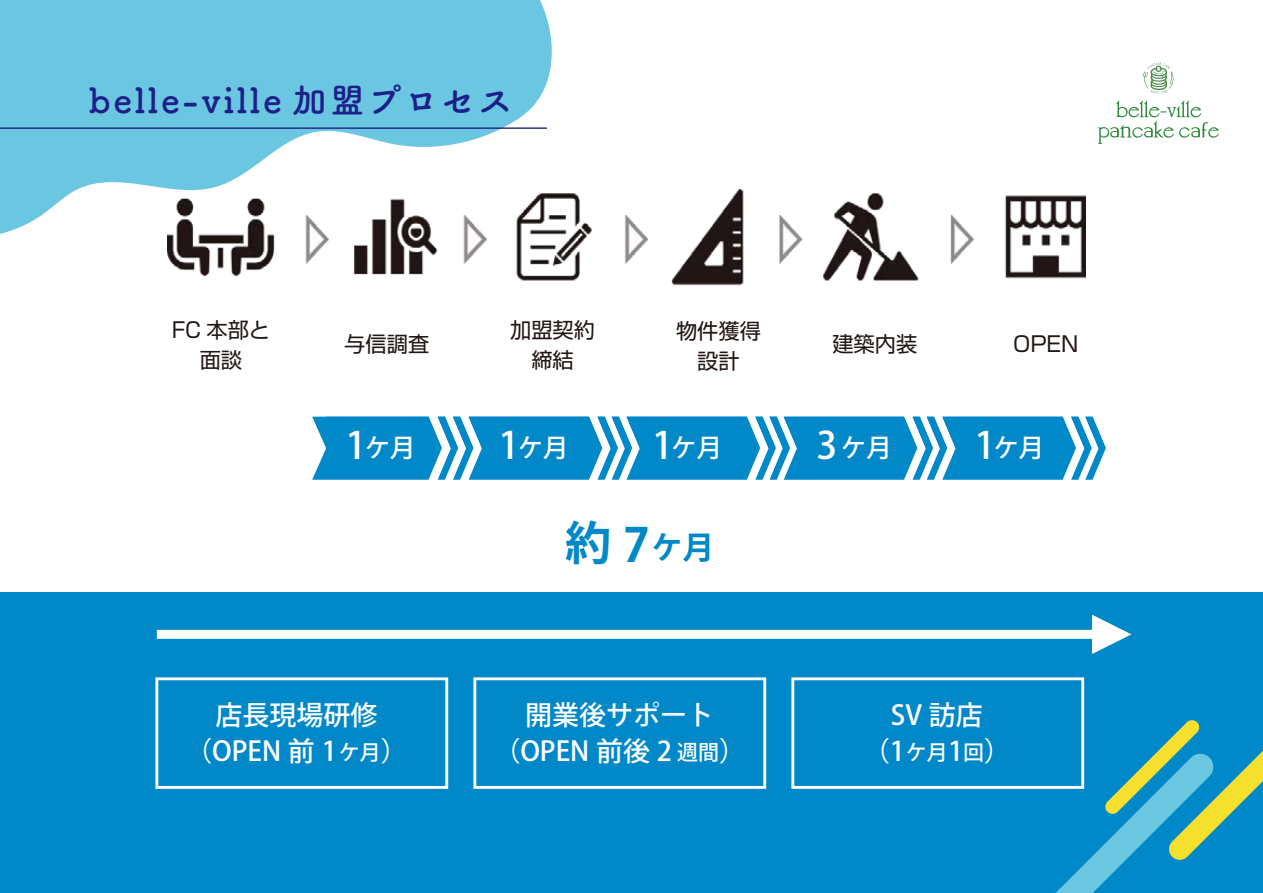
<style>
.page{position:relative;width:1263px;height:893px;background:#fff}
.page>*{position:absolute;margin:0;border:0;box-sizing:border-box;transform-origin:0 0}
.t1{font:700 46.5px "Koz Go Pro";color:#0088c8}
.t2{font:34.5px "Tsuku B Rd Gothic Std B";letter-spacing:.075em;color:#1d2088}
.t3{font:500 27px/36px "Koz Go Pro";color:#fff;text-align:center}
.t4{font:500 25.5px "Koz Go Pro";color:#fff}
.t5{font:21.15px/30.3px "Shin Go Pro";color:#221815;text-align:center}
.s1{font-size:37.5px}
.s2{font-size:31.65px}
.s3{font-size:21px}
</style>
<div class="page">
<div style="left:0;top:592px;width:1263px;height:301px;background:#0088c8"></div>
<img style="left:174px;top:190px;width:911px;height:96px">
<div style="left:157px;top:630px;width:941px;height:9px;background:#fff"></div>
<svg style="left:1092px;top:615px;width:39px;height:39px"></svg>
<div style="left:155px;top:677px;width:293px;height:112px;border:3px solid #fff"></div>
<div style="left:473px;top:677px;width:293px;height:112px;border:3px solid #fff"></div>
<div style="left:791px;top:677px;width:293px;height:112px;border:3px solid #fff"></div>
<svg style="left:312px;top:417px;width:794px;height:63px;background:#289ad0"></svg>
<svg style="left:1098px;top:63px;width:121px;height:81px"></svg>
<svg style="left:1041px;top:719px;width:222px;height:174px"></svg>
<svg style="left:0;top:0;width:558px;height:266px;fill:#6ac6e1"></svg>
<hr style="left:0;top:127px;width:547px;height:2px;background:#1d2088">
<p class="t2" style="left:89px;top:73px;width:425px">belle-ville 加盟プロセス</p>
<p class="t5" style="left:172px;top:312px;width:100px">FC 本部と面談</p>
<p class="t5" style="left:510px;top:312px;width:86px">加盟契約締結</p>
<p class="t5" style="left:676px;top:313px;width:86px">物件獲得設計</p>
<p class="t5" style="left:344px;top:326px;width:86px">与信調査</p>
<p class="t5" style="left:832px;top:326px;width:86px">建築内装</p>
<p class="t5" style="left:1013px;top:326px;width:67px">OPEN</p>
<p class="t4" style="left:345px;top:431px;width:72px"><span class="s1">1</span>ケ月</p>
<p class="t4" style="left:498px;top:431px;width:72px"><span class="s1">1</span>ケ月</p>
<p class="t4" style="left:652px;top:431px;width:72px"><span class="s1">1</span>ケ月</p>
<p class="t4" style="left:816px;top:431px;width:77px"><span class="s1">3</span>ケ月</p>
<p class="t4" style="left:974px;top:431px;width:72px"><span class="s1">1</span>ケ月</p>
<h1 class="t1" style="left:565px;top:514px;width:151px">約 7<span class="s2">ケ月</span></h1>
<p class="t3" style="left:185px;top:698px;width:224px">店長現場研修（OPEN 前 1<span class="s3">ケ月</span>）</p>
<p class="t3" style="left:493px;top:698px;width:254px">開業後サポート（OPEN 前後 2 <span class="s3">週間</span>）</p>
<p class="t3" style="left:863px;top:698px;width:150px">SV 訪店<br>（1<span class="s3">ケ月</span>1<span class="s3">回</span>）</p>
</div>
